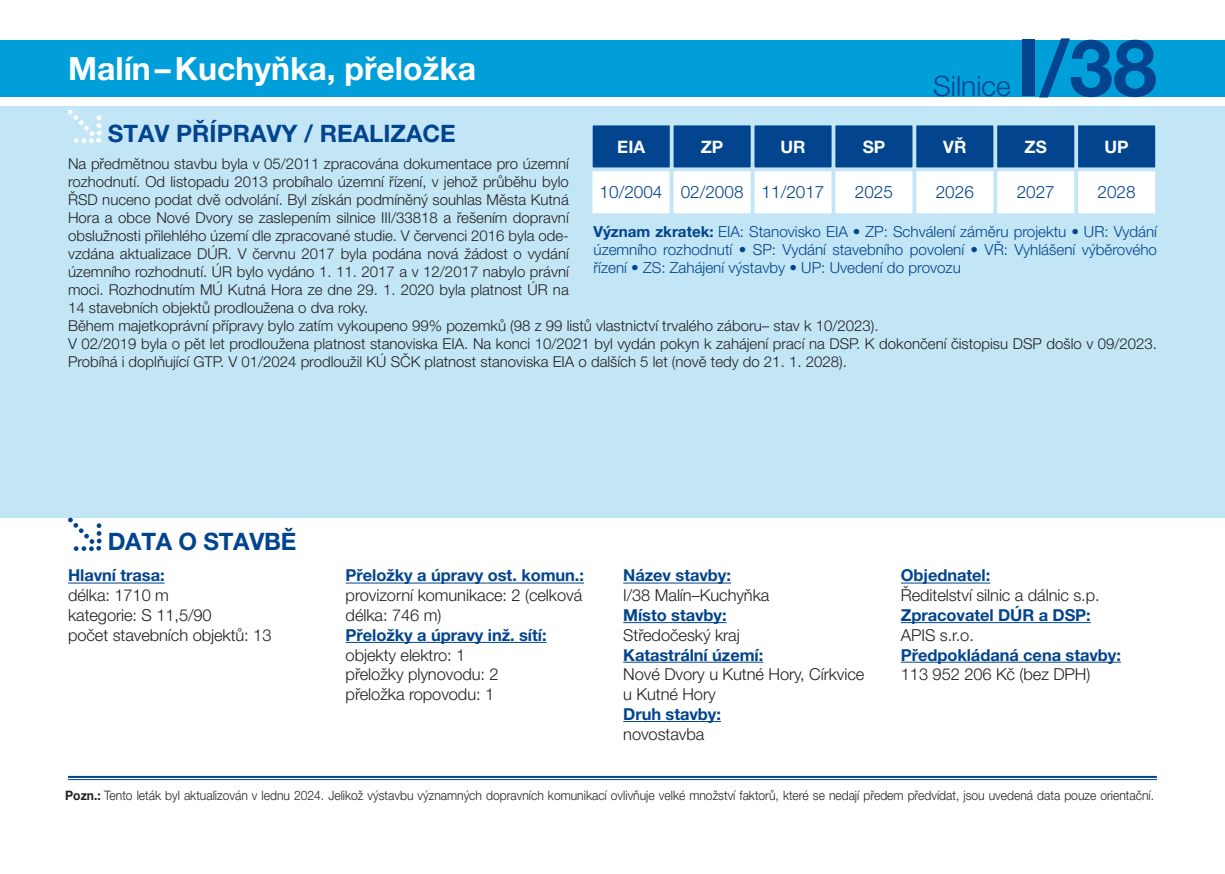
<style>
.page{position:relative;width:1225px;height:874px;background:#fff}
.page>*{position:absolute;margin:0;border:0;box-sizing:border-box;transform-origin:0 0}
.t1{font:700 78.8px "Helvetica Neue LT Pro";color:#02448d}
.t2{font:700 32px "Helvetica Neue LT Pro";color:#fff}
.t3{font:300 28.2px "Helvetica Neue LT Pro";color:#02448d}
.t4{font:700 24px "Helvetica Neue LT Pro";color:#02448d}
.t5{font:300 17.2px "Helvetica Neue LT Pro";color:#02448d}
.t6{font:700 17.2px "Helvetica Neue LT Pro";color:#fff}
.t7{font:300 16.4px/19.8px "Helvetica Neue LT Pro";letter-spacing:-.005em;color:#231f20}
.t8{font:700 16.4px "Helvetica Neue LT Pro";letter-spacing:-.005em;color:#02448d}
.t9{font:300 15.2px/18.2px "Helvetica Neue LT Pro";color:#02448d;text-align:justify}
.t10{font:300 15px/18px "Helvetica Neue LT Pro";color:#231f20;text-align:justify}
.t11{font:300 13px "Helvetica Neue LT Pro";color:#231f20;scale:.93 1}
.s1{font-weight:700}
.s2{font-weight:700;color:#02448d}
</style>
<div class="page">
<div style="left:0;top:106px;width:1225px;height:411px;background:#c3e6f6"></div>
<svg style="left:68px;top:110px;width:34px;height:33px"></svg>
<div style="left:1077px;top:124px;width:79px;height:44px;background:#02448d"></div>
<div style="left:1076px;top:123px;width:81px;height:46px;border:2px solid #c3e6f6"></div>
<div style="left:915px;top:124px;width:79px;height:44px;background:#02448d"></div>
<div style="left:914px;top:123px;width:81px;height:46px;border:2px solid #c3e6f6"></div>
<div style="left:753px;top:124px;width:79px;height:44px;background:#02448d"></div>
<div style="left:752px;top:123px;width:81px;height:46px;border:2px solid #c3e6f6"></div>
<div style="left:996px;top:124px;width:79px;height:44px;background:#02448d"></div>
<div style="left:995px;top:123px;width:81px;height:46px;border:2px solid #c3e6f6"></div>
<div style="left:834px;top:124px;width:79px;height:44px;background:#02448d"></div>
<div style="left:833px;top:123px;width:81px;height:46px;border:2px solid #c3e6f6"></div>
<div style="left:672px;top:124px;width:79px;height:44px;background:#02448d"></div>
<div style="left:671px;top:123px;width:81px;height:46px;border:2px solid #c3e6f6"></div>
<div style="left:592px;top:124px;width:79px;height:44px;background:#02448d"></div>
<div style="left:591px;top:123px;width:80px;height:46px;border:2px solid #c3e6f6"></div>
<div style="left:1077px;top:170px;width:79px;height:44px;background:#fff"></div>
<div style="left:1076px;top:169px;width:81px;height:46px;border:2px solid #c3e6f6"></div>
<div style="left:915px;top:170px;width:79px;height:44px;background:#fff"></div>
<div style="left:914px;top:169px;width:81px;height:46px;border:2px solid #c3e6f6"></div>
<div style="left:753px;top:170px;width:79px;height:44px;background:#fff"></div>
<div style="left:752px;top:169px;width:81px;height:46px;border:2px solid #c3e6f6"></div>
<div style="left:996px;top:170px;width:79px;height:44px;background:#fff"></div>
<div style="left:995px;top:169px;width:81px;height:46px;border:2px solid #c3e6f6"></div>
<div style="left:834px;top:170px;width:79px;height:44px;background:#fff"></div>
<div style="left:833px;top:169px;width:81px;height:46px;border:2px solid #c3e6f6"></div>
<div style="left:672px;top:170px;width:79px;height:44px;background:#fff"></div>
<div style="left:671px;top:169px;width:81px;height:46px;border:2px solid #c3e6f6"></div>
<div style="left:591px;top:170px;width:79px;height:44px;background:#fff"></div>
<div style="left:590px;top:169px;width:81px;height:46px;border:2px solid #c3e6f6"></div>
<hr style="left:68px;top:775px;width:1089px;height:2px;background:#02448d">
<hr style="left:68px;top:778px;width:1089px;height:1px;background:#02448d">
<hr style="left:68px;top:582px;width:97px;height:1px;background:#02448d">
<hr style="left:346px;top:582px;width:238px;height:1px;background:#02448d">
<hr style="left:346px;top:641px;width:200px;height:1px;background:#02448d">
<hr style="left:623px;top:582px;width:108px;height:1px;background:#02448d">
<hr style="left:623px;top:622px;width:103px;height:1px;background:#02448d">
<hr style="left:623px;top:661px;width:140px;height:1px;background:#02448d">
<hr style="left:623px;top:720px;width:98px;height:1px;background:#02448d">
<hr style="left:901px;top:582px;width:89px;height:1px;background:#02448d">
<hr style="left:901px;top:622px;width:189px;height:1px;background:#02448d">
<hr style="left:901px;top:661px;width:220px;height:1px;background:#02448d">
<div style="left:0;top:40px;width:1225px;height:56px;background:#009fda"></div>
<svg style="left:68px;top:517px;width:34px;height:34px"></svg>
<p class="t2" style="left:68px;top:48px;width:409px">Malín–Kuchyňka, přeložka</p>
<p class="t3" style="left:933px;top:69px;width:79px">Silnice</p>
<p class="t1" style="left:1016px;top:19px;width:142px">I/38</p>
<p class="t4" style="left:108px;top:119px;width:350px">STAV PŘÍPRAVY / REALIZACE</p>
<p class="t6" style="left:617px;top:136px;width:29px">EIA</p>
<p class="t6" style="left:701px;top:136px;width:24px">ZP</p>
<p class="t6" style="left:780px;top:136px;width:27px">UR</p>
<p class="t6" style="left:862px;top:136px;width:24px">SP</p>
<p class="t6" style="left:943px;top:136px;width:25px">VŘ</p>
<p class="t6" style="left:1024px;top:136px;width:24px">ZS</p>
<p class="t6" style="left:1104px;top:136px;width:26px">UP</p>
<p class="t5" style="left:599px;top:182px;width:64px">10/2004</p>
<p class="t5" style="left:680px;top:182px;width:64px">02/2008</p>
<p class="t5" style="left:761px;top:182px;width:64px">11/2017</p>
<p class="t5" style="left:855px;top:182px;width:40px">2025</p>
<p class="t5" style="left:935px;top:182px;width:40px">2026</p>
<p class="t5" style="left:1016px;top:182px;width:40px">2027</p>
<p class="t5" style="left:1097px;top:182px;width:40px">2028</p>
<p class="t10" style="left:68px;top:154px;width:502px">Na předmětnou stavbu byla v 05/2011 zpracována dokumentace pro územní rozhodnutí. Od listopadu 2013 probíhalo územní řízení, v jehož průběhu bylo ŘSD nuceno podat dvě odvolání. Byl získán podmíněný souhlas Města Kutná Hora a obce Nové Dvory se zaslepením silnice III/33818 a řešením dopravní obslužnosti přilehlého území dle zpracované studie. V červenci 2016 byla ode&shy;vzdána aktualizace DÚR. V červnu 2017 byla podána nová žádost o vydání územního rozhodnutí. ÚR bylo vydáno 1. 11. 2017 a v 12/2017 nabylo právní moci. Rozhodnutím MÚ Kutná Hora ze dne 29. 1. 2020 byla platnost ÚR na 14 stavebních objektů prodloužena o dva roky.</p>
<p class="t10" style="left:68px;top:316px;width:812px">Během majetkoprávní přípravy bylo zatím vykoupeno 99% pozemků (98 z 99 listů vlastnictví trvalého záboru– stav k 10/2023).</p>
<p class="t10" style="left:68px;top:334px;width:1090px">V 02/2019 byla o pět let prodloužena platnost stanoviska EIA. Na konci 10/2021 byl vydán pokyn k zahájení prací na DSP. K dokončení čistopisu DSP došlo v 09/2023.<br>Probíhá i doplňující GTP. V 01/2024 prodloužil KÚ SČK platnost stanoviska EIA o dalších 5 let (nově tedy do 21. 1. 2028).</p>
<p class="t9" style="left:593px;top:222px;width:565px"><span class="s1">Význam zkratek:</span> EIA: Stanovisko EIA • ZP: Schválení záměru projektu • UR: Vydání územního rozhodnutí • SP: Vydání stavebního povolení • VŘ: Vyhlášení výběrového řízení • ZS: Zahájení výstavby • UP: Uvedení do provozu</p>
<p class="t4" style="left:108px;top:526px;width:190px">DATA O STAVBĚ</p>
<p class="t8" style="left:68px;top:565px;width:98px">Hlavní trasa:</p>
<p class="t7" style="left:68px;top:584px;width:102px">délka: 1710 m</p>
<p class="t7" style="left:68px;top:604px;width:145px">kategorie: S 11,5/90</p>
<p class="t7" style="left:68px;top:624px;width:205px">počet stavebních objektů: 13</p>
<p class="t8" style="left:346px;top:565px;width:240px">Přeložky a úpravy ost. komun.:</p>
<p class="t7" style="left:346px;top:584px;width:238px">provizorní komunikace: 2 (celková délka: 746 m)</p>
<p class="t8" style="left:346px;top:624px;width:202px">Přeložky a úpravy inž. sítí:</p>
<p class="t7" style="left:346px;top:644px;width:121px">objekty elektro: 1</p>
<p class="t7" style="left:346px;top:664px;width:155px">přeložky plynovodu: 2</p>
<p class="t7" style="left:346px;top:683px;width:150px">přeložka ropovodu: 1</p>
<p class="t8" style="left:623px;top:565px;width:109px">Název stavby:</p>
<p class="t7" style="left:623px;top:584px;width:148px">I/38 Malín–Kuchyňka<br><span class="s2">Místo stavby:</span></p>
<p class="t7" style="left:623px;top:624px;width:118px">Středočeský kraj</p>
<p class="t8" style="left:623px;top:644px;width:142px">Katastrální území:</p>
<p class="t7" style="left:623px;top:664px;width:243px">Nové Dvory u Kutné Hory, Církvice u Kutné Hory</p>
<p class="t8" style="left:623px;top:703px;width:99px">Druh stavby:</p>
<p class="t7" style="left:623px;top:723px;width:83px">novostavba</p>
<p class="t8" style="left:901px;top:565px;width:91px">Objednatel:</p>
<p class="t7" style="left:901px;top:584px;width:200px">Ředitelství silnic a dálnic s.p.</p>
<p class="t8" style="left:901px;top:604px;width:191px">Zpracovatel DÚR a DSP:</p>
<p class="t7" style="left:901px;top:624px;width:75px">APIS s.r.o.</p>
<p class="t8" style="left:901px;top:644px;width:221px">Předpokládaná cena stavby:</p>
<p class="t7" style="left:901px;top:664px;width:191px">113 952 206 Kč (bez DPH)</p>
<p class="t11" style="left:65px;top:786px;width:1172px"><span class="s1">Pozn.:</span> Tento leták byl aktualizován v lednu 2024. Jelikož výstavbu významných dopravních komunikací ovlivňuje velké množství faktorů, které se nedají předem předvídat, jsou uvedená data pouze orientační.</p>
</div>
